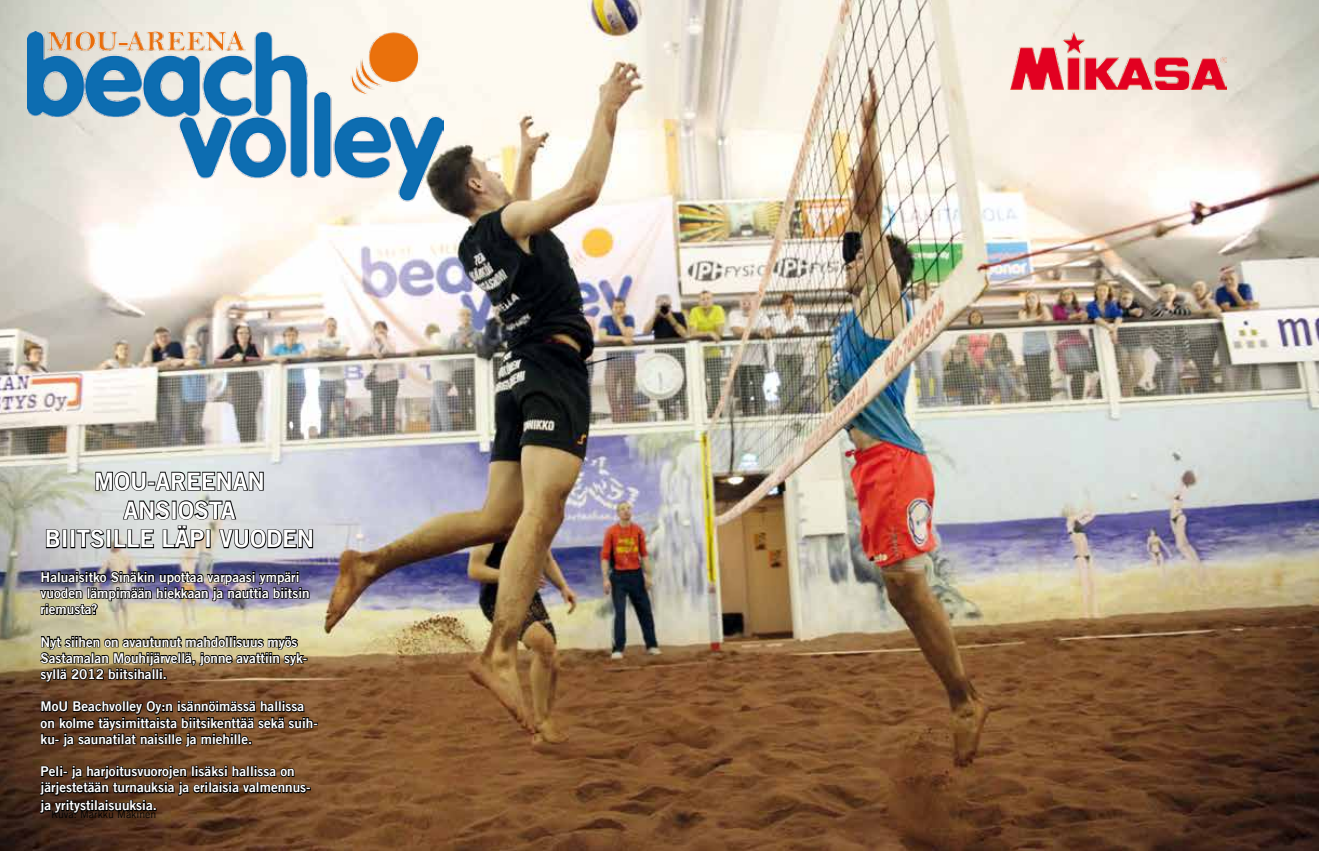
<style>
.page{position:relative;width:1319px;height:851px;background:#fff}
.page>*{position:absolute;margin:0;border:0;box-sizing:border-box;transform-origin:0 0}
.t1{font:24px/28.8px "Trade Gothic LT Bold Two";color:#fff;text-align:center}
.t2{font:13.5px/16.2px "Trade Gothic LT Bold Two";color:#fff}
.t3{font:10.5px "Trade Gothic LT";color:#000}
</style>
<div class="page">
<img style="left:0;top:0;width:1318px;height:850px">
<img style="left:28px;top:31px;width:415px;height:175px">
<img style="left:1009px;top:31px;width:217px;height:59px">
<svg style="left:45px;top:528px;width:16px;height:21px"></svg>
<div style="left:62px;top:529px;width:5px;height:19px;border:2px solid #000"></div>
<div style="left:70px;top:529px;width:5px;height:19px;border:2px solid #000"></div>
<svg style="left:76px;top:463px;width:238px;height:92px;background:#b0b3b2"></svg>
<img style="left:39px;top:570px;width:271px;height:46px">
<svg style="left:39px;top:633px;width:279px;height:114px;background:#5d472e"></svg>
<svg style="left:39px;top:764px;width:272px;height:55px;background:#452c19"></svg>
<h1 class="t1" style="left:45px;top:466px;width:271px">MOU-AREENAN<br>ANSIOSTA<br>BIITSILLE LÄPI VUODEN</h1>
<p class="t2" style="left:41px;top:568px;width:270px">Haluaisitko Sinäkin upottaa varpaasi ympäri vuoden lämpimään hiekkaan ja nauttia biitsin riemusta?</p>
<p class="t2" style="left:41px;top:633px;width:268px">Nyt siihen on avautunut mahdollisuus myös<br>Sastamalan Mouhijärvellä, jonne avattiin syk&shy;syllä 2012 biitsihalli.</p>
<p class="t2" style="left:41px;top:698px;width:279px">MoU Beachvolley Oy:n isännöimässä hallissa on kolme täysimittaista biitsikenttää sekä suih&shy;ku- ja saunatilat naisille ja miehille.</p>
<p class="t2" style="left:41px;top:763px;width:271px">Peli- ja harjoitusvuorojen lisäksi hallissa on järjestetään turnauksia ja erilaisia valmennus-</p>
<p class="t2" style="left:41px;top:797px;width:118px">ja yritystilaisuuksia.</p>
<p class="t3" style="left:51px;top:808px;width:107px">Kuva: Markku Mäkinen</p>
</div>
